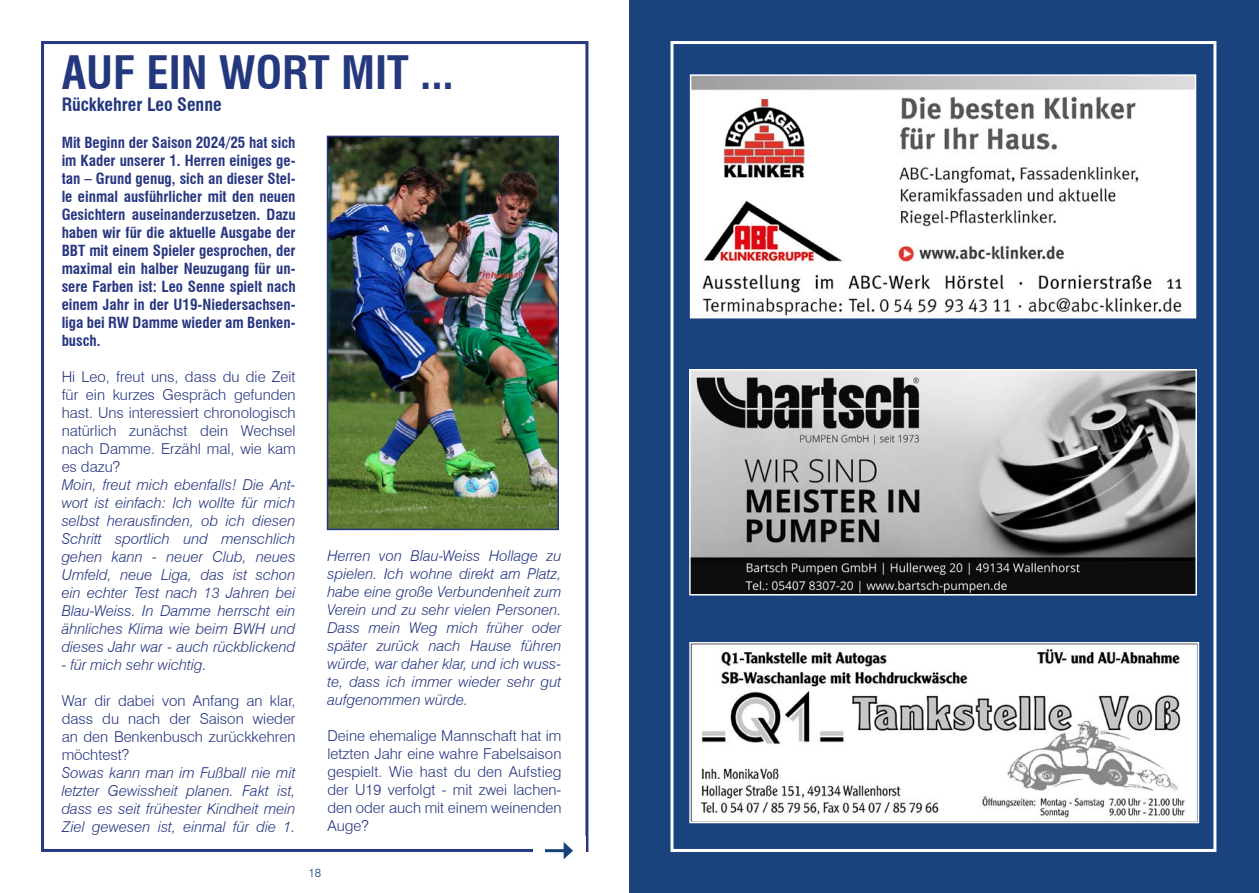
<style>
.page{position:relative;width:1259px;height:893px;background:#fff}
.page>*{position:absolute;margin:0;border:0;box-sizing:border-box;transform-origin:0 0}
.t1{font:700 condensed 45px "Swiss 721 BT";color:#24387d}
.t2{font:700 condensed 18px "Swiss 721 BT";color:#24387d}
.t3{font:italic 300 15px/18px "Swiss 721 BT";color:#273680;text-align:justify}
.t4{font:300 15px/18px "Swiss 721 BT";color:#273680;text-align:justify}
.t5{font:700 condensed 15px/18px "Swiss 721 BT";color:#273680;text-align:justify}
.t6{font:300 12px "Swiss 721 BT";color:#1a427d}
</style>
<div class="page">
<div style="left:629px;top:0;width:630px;height:893px;background:#1a427d"></div>
<img style="left:693px;top:77px;width:500px;height:238px">
<div style="left:690px;top:74px;width:506px;height:244px;border:2px solid #fff"></div>
<img style="left:692px;top:372px;width:502px;height:220px">
<div style="left:689px;top:369px;width:508px;height:226px;border:2px solid #fff"></div>
<img style="left:692px;top:645px;width:504px;height:175px">
<div style="left:689px;top:642px;width:510px;height:181px;border:2px solid #fff"></div>
<div style="left:670px;top:41px;width:546px;height:811px;border:3px solid #fff"></div>
<div style="left:41px;top:41px;width:547px;height:811px;border:3px solid #273680"></div>
<div style="left:532px;top:836px;width:53px;height:25px;background:#fff"></div>
<hr style="left:545px;top:849px;width:21px;height:3px;background:#13427d">
<svg style="left:563px;top:842px;width:10px;height:17px"></svg>
<img style="left:330px;top:139px;width:226px;height:388px">
<div style="left:327px;top:136px;width:232px;height:394px;border:2px solid #273680"></div>
<h1 class="t1" style="left:62px;top:46px;width:394px">AUF EIN WORT MIT ...</h1>
<p class="t2" style="left:62px;top:94px;width:161px">Rückkehrer Leo Senne</p>
<p class="t5" style="left:62px;top:133px;width:235px">Mit Beginn der Saison 2024/25 hat sich im Kader unserer 1. Herren einiges ge&shy;tan – Grund genug, sich an dieser Stel&shy;le einmal ausführlicher mit den neuen Gesichtern auseinanderzusetzen. Dazu haben wir für die aktuelle Ausgabe der BBT mit einem Spieler gesprochen, der maximal ein halber Neuzugang für un&shy;sere Farben ist: Leo Senne spielt nach einem Jahr in der U19-Niedersachsen&shy;liga bei RW Damme wieder am Benken&shy;busch.</p>
<p class="t4" style="left:62px;top:367px;width:235px">Hi Leo, freut uns, dass du die Zeit für ein kurzes Gespräch gefunden hast. Uns interessiert chronologisch natürlich zunächst dein Wechsel nach Damme. Erzähl mal, wie kam es dazu?</p>
<p class="t3" style="left:62px;top:475px;width:235px">Moin, freut mich ebenfalls! Die Ant&shy;wort ist einfach: Ich wollte für mich selbst herausfinden, ob ich diesen Schritt sportlich und menschlich gehen kann - neuer Club, neues Umfeld, neue Liga, das ist schon ein echter Test nach 13 Jahren bei Blau-Weiss. In Damme herrscht ein ähnliches Klima wie beim BWH und dieses Jahr war - auch rückblickend</p>
<p class="t3" style="left:62px;top:655px;width:147px">- für mich sehr wichtig.</p>
<p class="t4" style="left:62px;top:691px;width:235px">War dir dabei von Anfang an klar, dass du nach der Saison wieder an den Benkenbusch zurückkehren möchtest?</p>
<p class="t3" style="left:62px;top:763px;width:235px">Sowas kann man im Fußball nie mit letzter Gewissheit planen. Fakt ist, dass es seit frühester Kindheit mein Ziel gewesen ist, einmal für die 1.</p>
<p class="t3" style="left:327px;top:547px;width:235px">Herren von Blau-Weiss Hollage zu spielen. Ich wohne direkt am Platz, habe eine große Verbundenheit zum Verein und zu sehr vielen Personen.<br>Dass mein Weg mich früher oder später zurück nach Hause führen würde, war daher klar, und ich wuss&shy;te, dass ich immer wieder sehr gut aufgenommen würde.</p>
<p class="t4" style="left:327px;top:727px;width:235px">Deine ehemalige Mannschaft hat im letzten Jahr eine wahre Fabelsaison gespielt. Wie hast du den Aufstieg der U19 verfolgt - mit zwei lachen&shy;den oder auch mit einem weinenden Auge?</p>
<p class="t6" style="left:308px;top:865px;width:14px">18</p>
</div>
